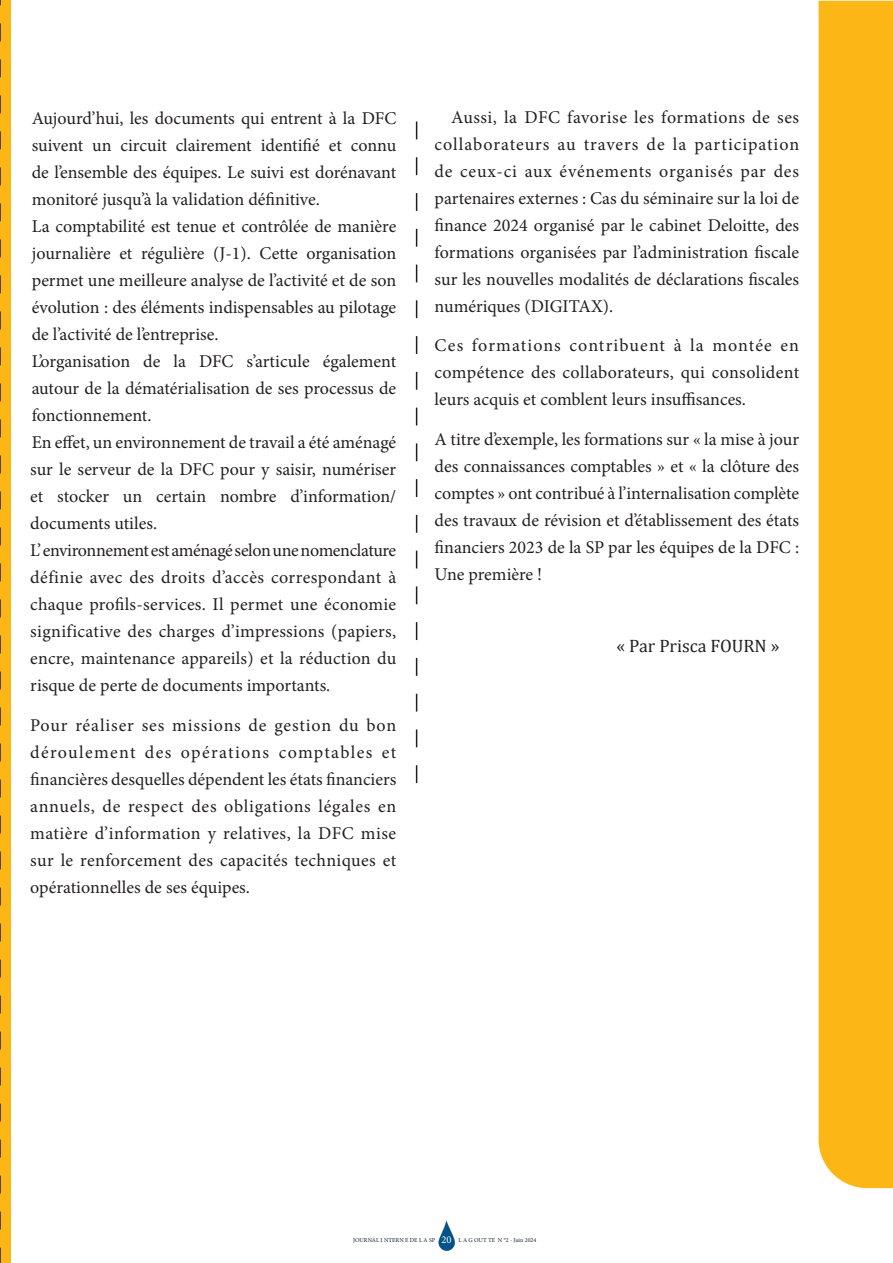
<style>
.page{position:relative;width:893px;height:1263px;background:#fff}
.page>*{position:absolute;margin:0;border:0;box-sizing:border-box;transform-origin:0 0}
.Justify__Full{font:18px/27px "Minion Pro";color:#231f20;text-align:justify}
.body_text{font:18px/27px "Minion Pro";color:#231f20;text-align:justify}
.t1{font:18px "Cambria";color:#231f20}
.t2{font:10.5px "Minion Pro";color:#fff}
.t3{font:6px "Minion Pro";color:#121f32}
</style>
<div class="page">
<div style="left:0;top:0;width:11px;height:1263px;background:#fcb615"></div>
<div style="left:819px;top:1px;width:74px;height:1187px;background:#fcb615"></div>
<svg style="left:416px;top:122px;width:1px;height:661px"></svg>
<img style="left:438px;top:1220px;width:17px;height:31px">
<svg style="left:0;top:0;width:1px;height:1263px"></svg>
<p class="body_text" style="left:32px;top:105px;width:366px">Aujourd’hui, les documents qui entrent à la DFC suivent un circuit clairement identifié et connu de l’ensemble des équipes. Le suivi est dorénavant monitoré jusqu’à la validation définitive.</p>
<p class="body_text" style="left:32px;top:213px;width:366px">La comptabilité est tenue et contrôlée de manière journalière et régulière (J-1). Cette organisation permet une meilleure analyse de l’activité et de son évolution : des éléments indispensables au pilotage de l’activité de l’entreprise.</p>
<p class="body_text" style="left:32px;top:348px;width:366px">L’organisation de la DFC s’articule également autour de la dématérialisation de ses processus de fonctionnement.</p>
<p class="body_text" style="left:30px;top:429px;width:367px">En effet, un environnement de travail a été aménagé sur le serveur de la DFC pour y saisir, numériser et stocker un certain nombre d’information/ documents utiles.</p>
<p class="Justify__Full" style="left:30px;top:537px;width:368px">L’ environnement est aménagé selon une nomenclature définie avec des droits d’accès correspondant à chaque profils-services. Il permet une économie significative des charges d’impressions (papiers, encre, maintenance appareils) et la réduction du risque de perte de documents importants.</p>
<p class="Justify__Full" style="left:30px;top:712px;width:368px">Pour réaliser ses missions de gestion du bon déroulement des opérations comptables et financières desquelles dépendent les états financiers annuels, de respect des obligations légales en matière d’information y relatives, la DFC mise sur le renforcement des capacités techniques et opérationnelles de ses équipes.</p>
<p class="Justify__Full" style="left:435px;top:103px;width:366px;text-indent:16px">Aussi, la DFC favorise les formations de ses collaborateurs au travers de la participation de ceux-ci aux événements organisés par des partenaires externes : Cas du séminaire sur la loi de finance 2024 organisé par le cabinet Deloitte, des formations organisées par l’administration fiscale sur les nouvelles modalités de déclarations fiscales numériques (DIGITAX).</p>
<p class="Justify__Full" style="left:435px;top:332px;width:366px">Ces formations contribuent à la montée en compétence des collaborateurs, qui consolident leurs acquis et comblent leurs insuffisances.</p>
<p class="Justify__Full" style="left:435px;top:426px;width:366px">A titre d’exemple, les formations sur « la mise à jour des connaissances comptables » et « la clôture des comptes » ont contribué à l’internalisation complète des travaux de révision et d’établissement des états financiers 2023 de la SP par les équipes de la DFC :<br>Une première !</p>
<p class="t1" style="left:617px;top:635px;width:165px">« Par Prisca FOURN »</p>
<p class="t2" style="left:442px;top:1232px;width:12px">20</p>
<p class="t3" style="left:353px;top:1236px;width:84px">JOURNAL I NTERN E DE L A SP</p>
<p class="t3" style="left:458px;top:1236px;width:79px">L A G OUT TE N °2 - Juin 2024</p>
</div>
